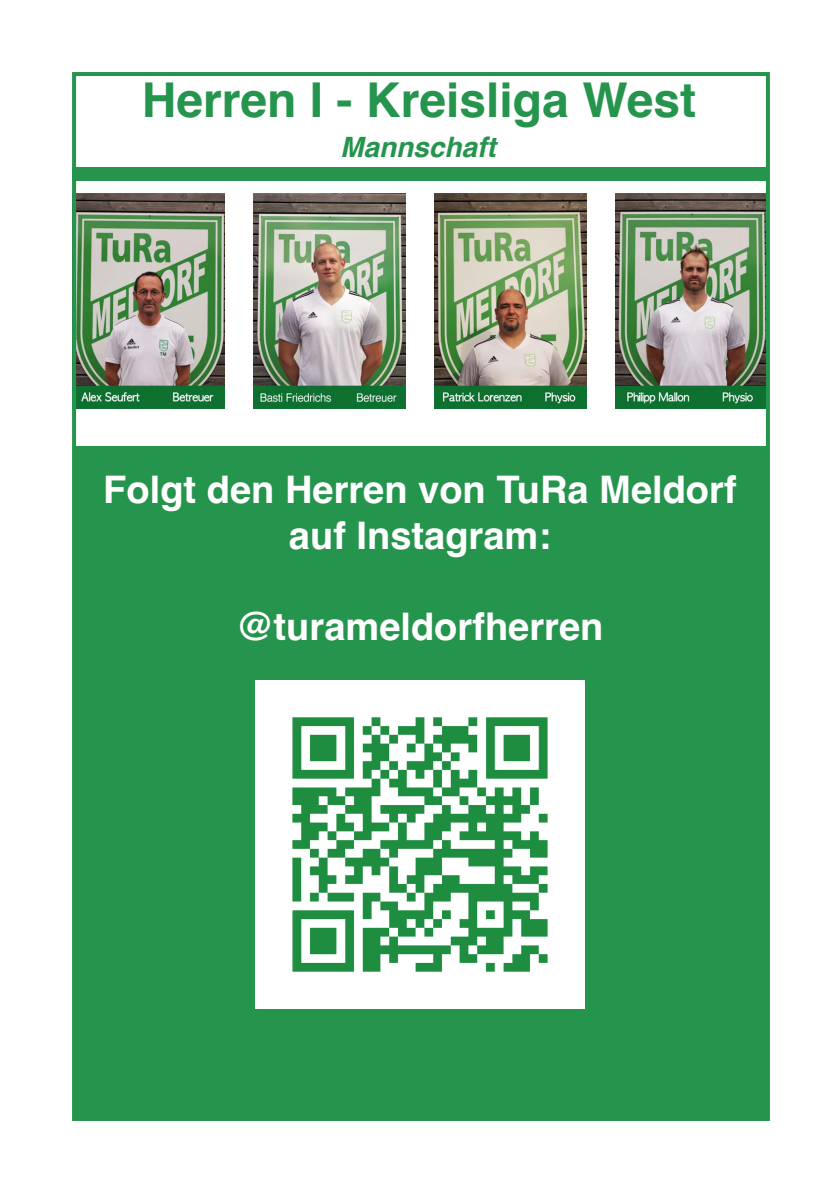
<style>
.page{position:relative;width:840px;height:1191px;background:#fff}
.page>*{position:absolute;margin:0;border:0;box-sizing:border-box;transform-origin:0 0}
.t1{font:700 48px "Helvetica";color:#25944d}
.t2{font:700 38px/45.6px "Helvetica";color:#fff;text-align:center}
.t3{font:italic 700 28px "Helvetica";color:#25944d}
</style>
<div class="page">
<div style="left:72px;top:167px;width:695px;height:13px;background:#25944d"></div>
<img style="left:77px;top:194px;width:147px;height:215px">
<img style="left:253px;top:194px;width:152px;height:215px">
<img style="left:434px;top:194px;width:152px;height:215px">
<img style="left:615px;top:194px;width:149px;height:215px">
<div style="left:73px;top:446px;width:693px;height:672px;background:#25944d"></div>
<img style="left:256px;top:680px;width:327px;height:328px">
<div style="left:72px;top:72px;width:697px;height:1049px;border:4px solid #25944d"></div>
<p class="t1" style="left:142px;top:71px;width:555px">Herren I - Kreisliga West</p>
<p class="t3" style="left:340px;top:130px;width:157px">Mannschaft</p>
<p class="t2" style="left:103px;top:471px;width:634px">Folgt den Herren von TuRa Meldorf auf Instagram:</p>
<p class="t2" style="left:236px;top:608px;width:368px">@turameldorfherren</p>
</div>
